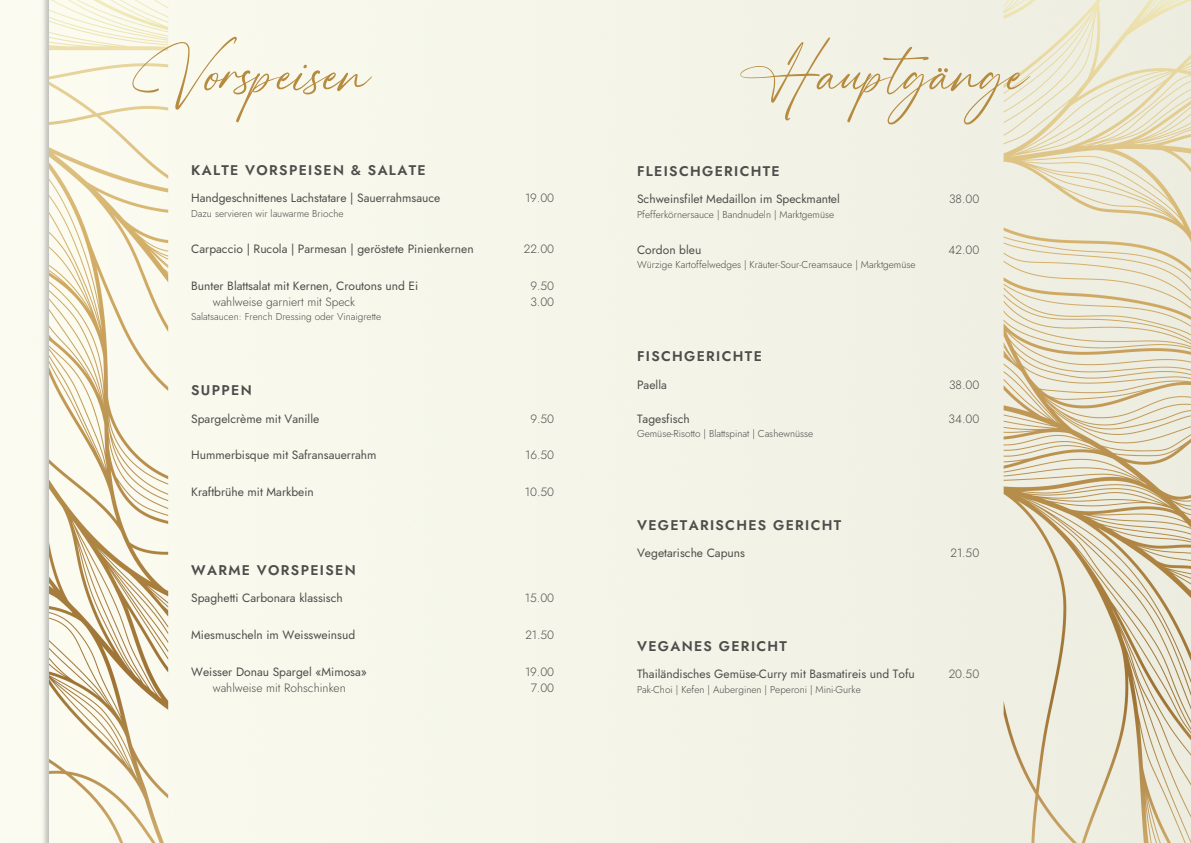
<style>
.page{position:relative;width:1191px;height:843px;background:#fff}
.page>*{position:absolute;margin:0;border:0;box-sizing:border-box;transform-origin:0 0}
.t1{font:88px "High Spirited";color:#b68b3f}
.t2{font:600 14px "Jost";letter-spacing:.095em;color:#4e4d4b}
.t3{font:12px/16.5px "Jost";color:#4e4d4b;text-align:center}
.t4{font:300 12px/16.5px "Jost";color:#4e4d4b}
.t5{font:300 10px "Jost";color:#4e4d4b}
.s1{font-weight:300}
</style>
<div class="page">
<img style="left:0;top:0;width:1190px;height:842px">
<p class="t1" style="left:129px;top:24px;width:242px">Vorspeisen</p>
<h1 class="t1" style="left:737px;top:24px;width:290px">Hauptgänge</h1>
<h2 class="t2" style="left:191px;top:160px;width:236px">KALTE VORSPEISEN &amp; SALATE</h2>
<h3 class="t3" style="left:191px;top:190px;width:251px">Handgeschnittenes Lachstatare | Sauerrahmsauce</h3>
<h3 class="t5" style="left:191px;top:206px;width:154px">Dazu servieren wir lauwarme Brioche</h3>
<p class="t2" style="left:637px;top:161px;width:144px">FLEISCHGERICHTE</p>
<h3 class="t3" style="left:637px;top:191px;width:204px">Schweinsfilet Medaillon im Speckmantel</h3>
<p class="t5" style="left:637px;top:207px;width:199px">Pfefferkörnersauce | Bandnudeln | Marktgemüse</p>
<h3 class="t4" style="left:525px;top:190px;width:31px">19.00</h3>
<p class="t4" style="left:948px;top:191px;width:32px">38.00</p>
<h3 class="t3" style="left:191px;top:240px;width:284px">Carpaccio | Rucola | Parmesan | geröstete Pinienkernen</h3>
<h3 class="t4" style="left:523px;top:240px;width:32px">22.00</h3>
<p class="t3" style="left:191px;top:277px;width:228px">Bunter Blattsalat mit Kernen, Croutons und Ei</p>
<p class="t4" style="left:213px;top:293px;width:144px">wahlweise garniert mit Speck</p>
<p class="t5" style="left:191px;top:309px;width:191px">Salatsaucen: French Dressing oder Vinaigrette</p>
<h3 class="t4" style="left:530px;top:277px;width:25px">9.50<br>3.00</h3>
<h2 class="t2" style="left:191px;top:380px;width:62px">SUPPEN</h2>
<h3 class="t3" style="left:191px;top:410px;width:130px">Spargelcrème mit Vanille</h3>
<h3 class="t4" style="left:530px;top:410px;width:25px">9.50</h3>
<h3 class="t3" style="left:191px;top:447px;width:187px">Hummerbisque mit Safransauerrahm</h3>
<h3 class="t4" style="left:525px;top:447px;width:31px">16.50</h3>
<h3 class="t3" style="left:191px;top:483px;width:124px">Kraftbrühe mit Markbein</h3>
<h3 class="t4" style="left:525px;top:483px;width:31px">10.50</h3>
<h2 class="t2" style="left:191px;top:559px;width:166px">WARME VORSPEISEN</h2>
<h3 class="t3" style="left:191px;top:589px;width:153px">Spaghetti Carbonara klassisch</h3>
<h3 class="t4" style="left:525px;top:589px;width:31px">15.00</h3>
<h3 class="t3" style="left:191px;top:626px;width:165px">Miesmuscheln im Weissweinsud</h3>
<h3 class="t4" style="left:525px;top:626px;width:30px">21.50</h3>
<h3 class="t3" style="left:191px;top:662px;width:177px">Weisser Donau Spargel «Mimosa» <span class="s1">wahlweise mit Rohschinken</span></h3>
<h3 class="t4" style="left:525px;top:662px;width:31px;text-align:center">19.00<br>7.00</h3>
<h3 class="t3" style="left:637px;top:241px;width:66px">Cordon bleu</h3>
<h2 class="t5" style="left:637px;top:257px;width:280px">Würzige Kartoffelwedges | Kräuter-Sour-Creamsauce | Marktgemüse</h2>
<h3 class="t2" style="left:637px;top:345px;width:126px">FISCHGERICHTE</h3>
<p class="t3" style="left:637px;top:376px;width:31px">Paella</p>
<p class="t3" style="left:637px;top:410px;width:54px">Tagesfisch</p>
<h3 class="t5" style="left:637px;top:426px;width:178px">Gemüse-Risotto | Blattspinat | Cashewnüsse</h3>
<h3 class="t4" style="left:948px;top:241px;width:32px">42.00</h3>
<h2 class="t4" style="left:948px;top:376px;width:32px">38.00</h2>
<h3 class="t4" style="left:948px;top:410px;width:32px">34.00</h3>
<h1 class="t2" style="left:637px;top:514px;width:206px">VEGETARISCHES GERICHT</h1>
<h2 class="t3" style="left:637px;top:545px;width:109px">Vegetarische Capuns</h2>
<p class="t4" style="left:950px;top:545px;width:30px">21.50</p>
<h3 class="t2" style="left:637px;top:635px;width:151px">VEGANES GERICHT</h3>
<h2 class="t3" style="left:637px;top:665px;width:279px">Thailändisches Gemüse-Curry mit Basmatireis und Tofu</h2>
<h2 class="t5" style="left:637px;top:681px;width:225px">Pak-Choi | Kefen | Auberginen | Peperoni | Mini-Gurke</h2>
<h3 class="t4" style="left:948px;top:665px;width:32px">20.50</h3>
</div>
